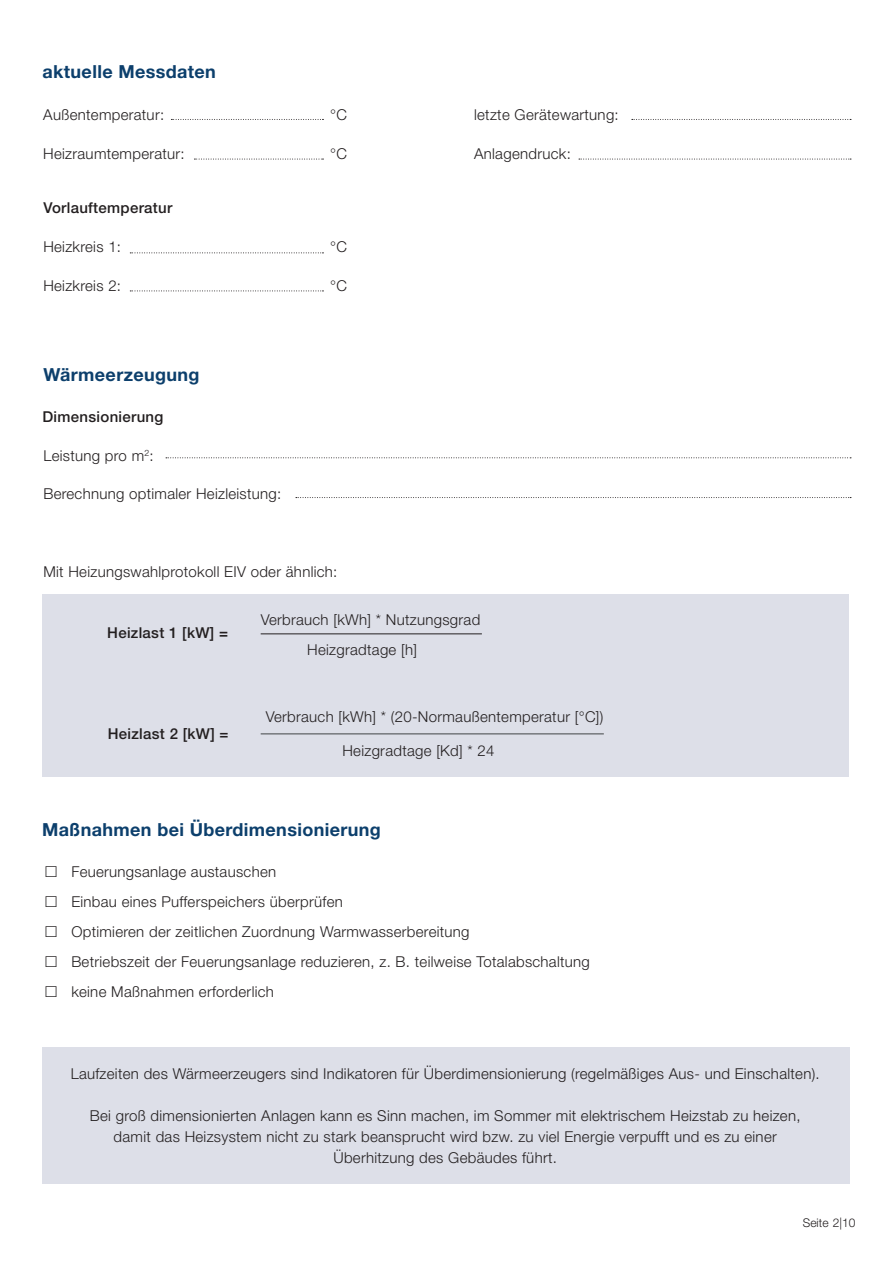
<style>
.page{position:relative;width:893px;height:1263px;background:#fff}
.page>*{position:absolute;margin:0;border:0;box-sizing:border-box;transform-origin:0 0}
.t1{font:700 18px "Helvetica Neue LT Std";letter-spacing:.02em;color:#0c3f6c}
.t2{font:300 15px/30px "Helvetica Neue LT Std";letter-spacing:.02em;color:#231f20;text-align:center}
.t3{font:500 15px "Helvetica Neue LT Std";letter-spacing:.02em;color:#231f20}
.t4{font:300 12px "Helvetica Neue LT Std";color:#231f20}
.s1{font-weight:700}
</style>
<div class="page">
<div style="left:43px;top:594px;width:806px;height:183px;background:#dddfe8"></div>
<div style="left:43px;top:1048px;width:807px;height:136px;background:#dddfe8"></div>
<svg style="left:166px;top:457px;width:685px;height:1px"></svg>
<svg style="left:296px;top:497px;width:555px;height:1px"></svg>
<hr style="left:261px;top:633px;width:221px;height:1px;background:#231f20">
<hr style="left:261px;top:733px;width:343px;height:1px;background:#414445">
<svg style="left:632px;top:119px;width:219px;height:1px"></svg>
<svg style="left:579px;top:159px;width:272px;height:1px"></svg>
<svg style="left:171px;top:119px;width:152px;height:1px"></svg>
<svg style="left:194px;top:159px;width:129px;height:1px"></svg>
<svg style="left:130px;top:252px;width:193px;height:1px"></svg>
<svg style="left:130px;top:291px;width:193px;height:1px"></svg>
<p class="t1" style="left:43px;top:61px;width:175px">aktuelle Messdaten</p>
<p class="t2" style="left:43px;top:100px;width:122px">Außentemperatur:</p>
<p class="t2" style="left:43px;top:139px;width:143px">Heizraumtemperatur:</p>
<p class="t3" style="left:43px;top:199px;width:131px">Vorlauftemperatur</p>
<p class="t2" style="left:43px;top:232px;width:79px">Heizkreis 1:</p>
<p class="t2" style="left:43px;top:271px;width:79px">Heizkreis 2:</p>
<p class="t1" style="left:43px;top:363px;width:158px">Wärmeerzeugung</p>
<p class="t3" style="left:43px;top:407px;width:122px">Dimensionierung</p>
<p class="t2" style="left:43px;top:440px;width:112px">Leistung pro m<sup>2</sup>:</p>
<p class="t2" style="left:43px;top:479px;width:240px">Berechnung optimaler Heizleistung:</p>
<p class="t2" style="left:330px;top:100px;width:18px">°C</p>
<p class="t2" style="left:330px;top:139px;width:18px">°C</p>
<p class="t2" style="left:330px;top:232px;width:18px">°C</p>
<p class="t2" style="left:330px;top:271px;width:18px">°C</p>
<p class="t2" style="left:43px;top:556px;width:296px">Mit Heizungswahlprotokoll EIV oder ähnlich:</p>
<p class="t2" style="left:474px;top:100px;width:146px">letzte Gerätewartung:</p>
<p class="t2" style="left:474px;top:139px;width:98px">Anlagendruck:</p>
<p class="t3" style="left:107px;top:624px;width:122px">Heizlast 1 [kW] <span class="s1">=</span></p>
<p class="t3" style="left:108px;top:725px;width:122px">Heizlast 2 [kW] =</p>
<p class="t2" style="left:261px;top:604px;width:221px">Verbrauch [kWh] * Nutzungsgrad</p>
<p class="t2" style="left:307px;top:634px;width:111px">Heizgradtage [h]</p>
<p class="t2" style="left:266px;top:702px;width:339px">Verbrauch [kWh] * (20-Normaußentemperatur [°C])</p>
<p class="t2" style="left:342px;top:735px;width:154px">Heizgradtage [Kd] * 24</p>
<p class="t1" style="left:42px;top:819px;width:340px">Maßnahmen bei Überdimensionierung</p>
<p class="t2" style="left:71px;top:856px;width:520px;text-align:left">Feuerungsanlage austauschen<br>Einbau eines Pufferspeichers überprüfen<br>Optimieren der zeitlichen Zuordnung Warmwasserbereitung<br>Betriebszeit der Feuerungsanlage reduzieren, z. B. teilweise Totalabschaltung keine Maßnahmen erforderlich</p>
<p class="t2" style="left:71px;top:1059px;width:751px">Laufzeiten des Wärmeerzeugers sind Indikatoren für Überdimensionierung (regelmäßiges Aus- und Einschalten).</p>
<p class="t2" style="left:90px;top:1105px;width:712px;line-height:21px">Bei groß dimensionierten Anlagen kann es Sinn machen, im Sommer mit elektrischem Heizstab zu heizen, damit das Heizsystem nicht zu stark beansprucht wird bzw. zu viel Energie verpufft und es zu einer<br>Überhitzung des Gebäudes führt.</p>
<p class="t4" style="left:803px;top:1215px;width:54px">Seite 2|10</p>
</div>
